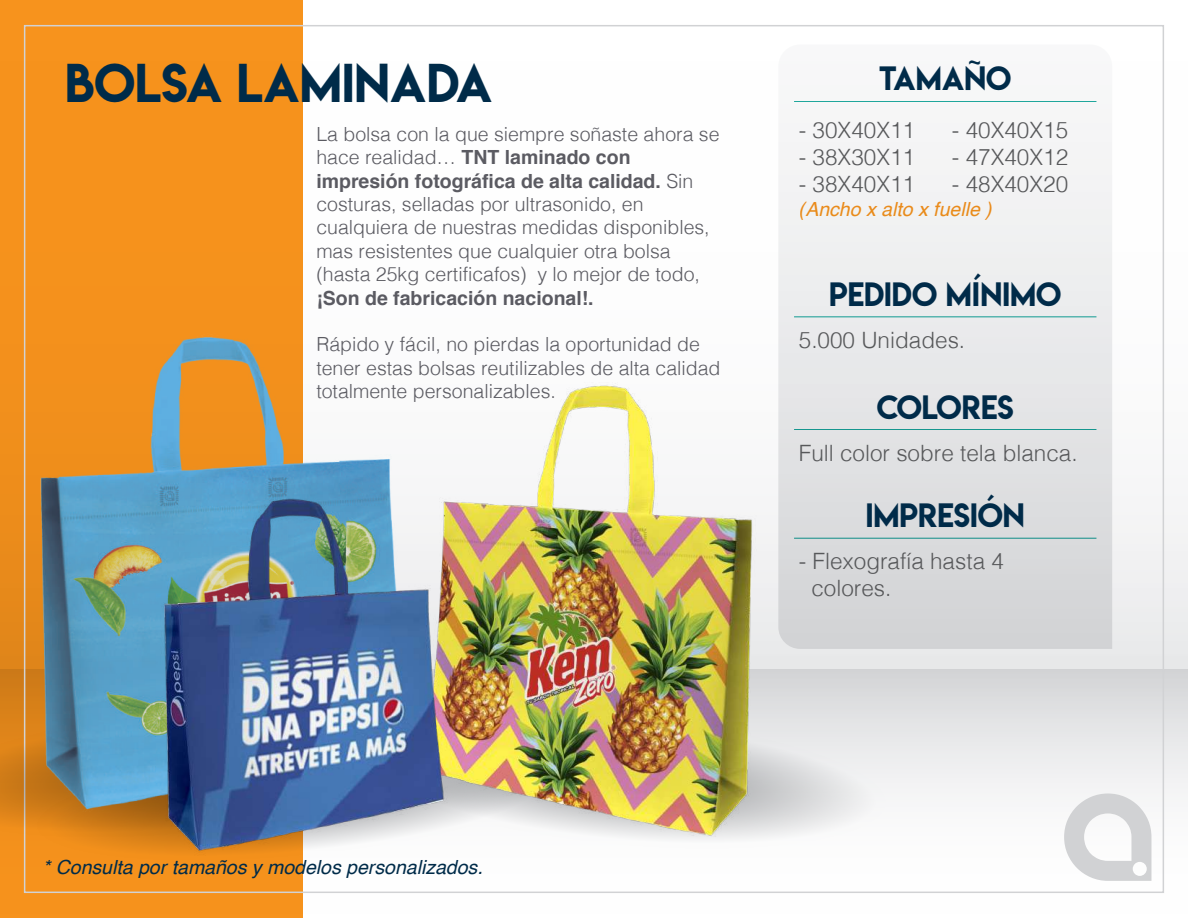
<style>
.page{position:relative;width:1188px;height:918px;background:#fff}
.page>*{position:absolute;margin:0;border:0;box-sizing:border-box;transform-origin:0 0}
.t1{font:48.6px "Lemon Milk";color:#002b49}
.t2{font:30px "Lemon Milk";color:#002b49}
.t3{font:300 22.5px/27px "Helvetica";color:#57585a}
.t4{font:300 19.5px/23.4px "Helvetica";color:#5b5b62}
.t5{font:italic 19.5px "Helvetica";color:#002b49}
.t6{font:700 19.5px "Helvetica";color:#5b5b62}
.t7{font:italic 19.5px "Helvetica";color:#f7931d}
.s1{font-weight:700}
</style>
<div class="page">
<div style="left:0;top:0;width:1188px;height:669px;background:linear-gradient(to bottom,#fff,#eeeeef)"></div>
<div style="left:0;top:669px;width:1188px;height:249px;background:linear-gradient(to bottom,#dadbdd,#fff)"></div>
<div style="left:0;top:0;width:303px;height:918px;background:#f7931d"></div>
<svg style="left:1064px;top:794px;width:87px;height:87px"></svg>
<svg style="left:778px;top:44px;width:334px;height:605px"></svg>
<hr style="left:794px;top:101px;width:302px;height:1px;background:#12a79d">
<hr style="left:794px;top:316px;width:302px;height:1px;background:#12a79d">
<hr style="left:794px;top:429px;width:302px;height:1px;background:#12a79d">
<hr style="left:794px;top:538px;width:302px;height:1px;background:#12a79d">
<svg style="left:0;top:706px;width:36px;height:132px;background:#d88421"></svg>
<svg style="left:36px;top:821px;width:518px;height:40px"></svg>
<svg style="left:506px;top:714px;width:380px;height:135px"></svg>
<img style="left:29px;top:327px;width:391px;height:494px">
<img style="left:417px;top:376px;width:344px;height:472px">
<img style="left:102px;top:475px;width:404px;height:404px">
<h1 class="t1" style="left:65px;top:48px;width:429px">BOLSA LAMINADA</h1>
<p class="t4" style="left:316px;top:121px;width:405px">La bolsa con la que siempre soñaste ahora se hace realidad… <span class="s1">TNT laminado con impresión fotográfica de alta calidad.</span> Sin costuras, selladas por ultrasonido, en cualquiera de nuestras medidas disponibles, mas resistentes que cualquier otra bolsa (hasta 25kg certificafos) y lo mejor de todo,</p>
<p class="t6" style="left:316px;top:282px;width:279px">¡Son de fabricación nacional!.</p>
<p class="t4" style="left:316px;top:331px;width:406px">Rápido y fácil, no pierdas la oportunidad de tener estas bolsas reutilizables de alta calidad totalmente personalizables.</p>
<h2 class="t2" style="left:879px;top:57px;width:134px">TAMAÑO</h2>
<p class="t3" style="left:799px;top:115px;width:118px">- 30X40X11</p>
<p class="t3" style="left:799px;top:142px;width:118px">- 38X30X11</p>
<p class="t3" style="left:799px;top:169px;width:118px">- 38X40X11</p>
<p class="t7" style="left:799px;top:194px;width:194px">(Ancho x alto x fuelle )</p>
<p class="t3" style="left:952px;top:115px;width:118px">- 40X40X15</p>
<p class="t3" style="left:952px;top:142px;width:118px">- 47X40X12</p>
<p class="t3" style="left:952px;top:169px;width:118px">- 48X40X20</p>
<h2 class="t2" style="left:829px;top:273px;width:234px">PEDIDO MÍNIMO</h2>
<p class="t3" style="left:799px;top:325px;width:168px">5.000 Unidades.</p>
<h2 class="t2" style="left:877px;top:385px;width:138px">COLORES</h2>
<p class="t3" style="left:799px;top:437px;width:280px">Full color sobre tela blanca.</p>
<h2 class="t2" style="left:866px;top:494px;width:161px">IMPRESIÓN</h2>
<p class="t3" style="left:811px;top:546px;width:194px;text-indent:-13px">- Flexografía hasta 4 colores.</p>
<p class="t5" style="left:43px;top:852px;width:442px">* Consulta por tamaños y modelos personalizados.</p>
</div>
